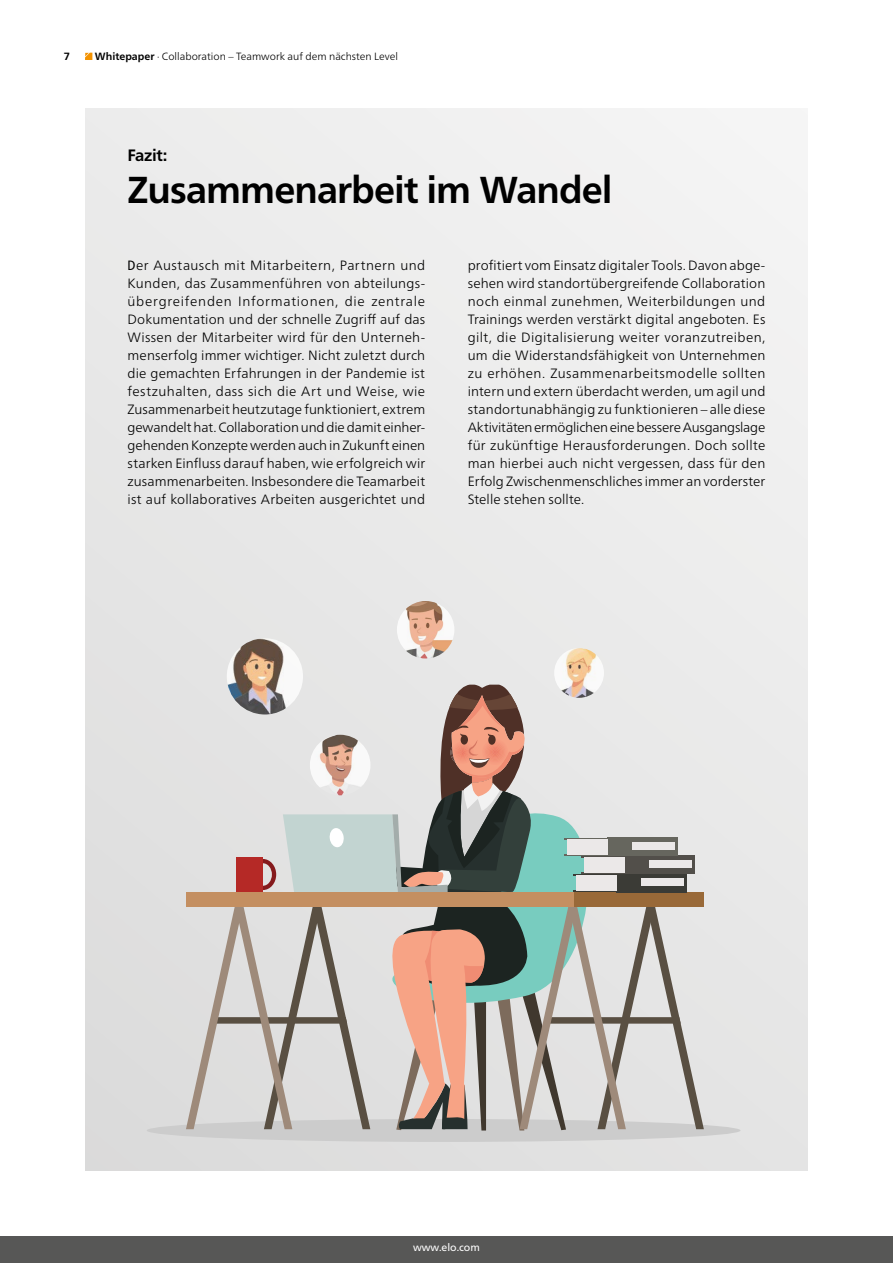
<style>
.page{position:relative;width:893px;height:1263px;background:#fff}
.page>*{position:absolute;margin:0;border:0;box-sizing:border-box;transform-origin:0 0}
.t1{font:700 37.5px "Frutiger Neue LTW1 G";letter-spacing:-.025em;color:#000}
.t2{font:700 16.5px "Frutiger Neue LTW1 G";letter-spacing:-.02em;color:#000}
.t3{font:300 13.5px/18px "Frutiger Neue LTW1 G";letter-spacing:.01em;color:#000;text-align:justify}
.t4{font:300 10.5px "Frutiger Neue LTW1 G";color:#000}
.t5{font:10.5px "Frutiger Neue LTW1 G";color:#fff}
.t6{font:700 10.5px "Frutiger Neue LTW1 G";color:#000}
.s1{font-weight:700}
.s2{font-weight:400;font-stretch:condensed}
</style>
<div class="page">
<div style="left:85px;top:109px;width:723px;height:1061px;background:#ebebeb"></div>
<div style="left:147px;top:1119px;width:593px;height:23px;background:#ccc;border-radius:50%"></div>
<svg style="left:186px;top:685px;width:518px;height:445px"></svg>
<img style="left:310px;top:735px;width:60px;height:60px;border-radius:30px">
<img style="left:397px;top:601px;width:57px;height:57px;border-radius:29px">
<img style="left:227px;top:638px;width:76px;height:76px;border-radius:38px">
<img style="left:554px;top:648px;width:50px;height:50px;border-radius:25px">
<svg style="left:85px;top:53px;width:7px;height:7px"></svg>
<div style="left:0;top:1236px;width:893px;height:27px;background:#575756"></div>
<p class="t6" style="left:64px;top:50px;width:8px">7</p>
<p class="t4" style="left:95px;top:50px;width:305px"><span class="s1">Whitepaper</span> · Collaboration – Teamwork auf dem nächsten Level</p>
<p class="t2" style="left:128px;top:146px;width:41px">Fazit:</p>
<h1 class="t1" style="left:128px;top:168px;width:487px">Zusammenarbeit im Wandel</h1>
<p class="t3" style="left:128px;top:256px;width:299px"><span class="s2">D</span>er Austausch mit Mitarbeitern, Partnern und Kunden, das Zusammenführen von abteilungs&shy;übergreifenden Informationen, die zentrale Dokumentation und der schnelle Zugriff auf das Wissen der Mitarbeiter wird für den Unterneh&shy;menserfolg immer wichtiger. Nicht zuletzt durch die gemachten Erfahrungen in der Pandemie ist festzuhalten, dass sich die Art und Weise, wie Zusammenarbeit heutzutage funktioniert, extrem gewandelt hat. Collaboration und die damit einher&shy;gehenden Konzepte werden auch in Zukunft einen starken Einfluss darauf haben, wie erfolgreich wir zusammenarbeiten. Insbesondere die Teamarbeit ist auf kollaboratives Arbeiten ausgerichtet und</p>
<p class="t3" style="left:468px;top:256px;width:299px">profitiert vom Einsatz digitaler Tools. Davon abge&shy;sehen wird standortübergreifende Collaboration noch einmal zunehmen, Weiterbildungen und Trainings werden verstärkt digital angeboten. Es gilt, die Digitalisierung weiter voranzutreiben, um die Widerstandsfähigkeit von Unternehmen zu erhöhen. Zusammenarbeitsmodelle sollten intern und extern überdacht werden, um agil und standortunabhängig zu funktionieren – alle diese Aktivitäten ermöglichen eine bessere Ausgangslage für zukünftige Herausforderungen. Doch sollte man hierbei auch nicht vergessen, dass für den Erfolg Zwischenmenschliches immer an vorderster Stelle stehen sollte.</p>
<p class="t5" style="left:413px;top:1241px;width:68px">www.elo.com</p>
</div>
